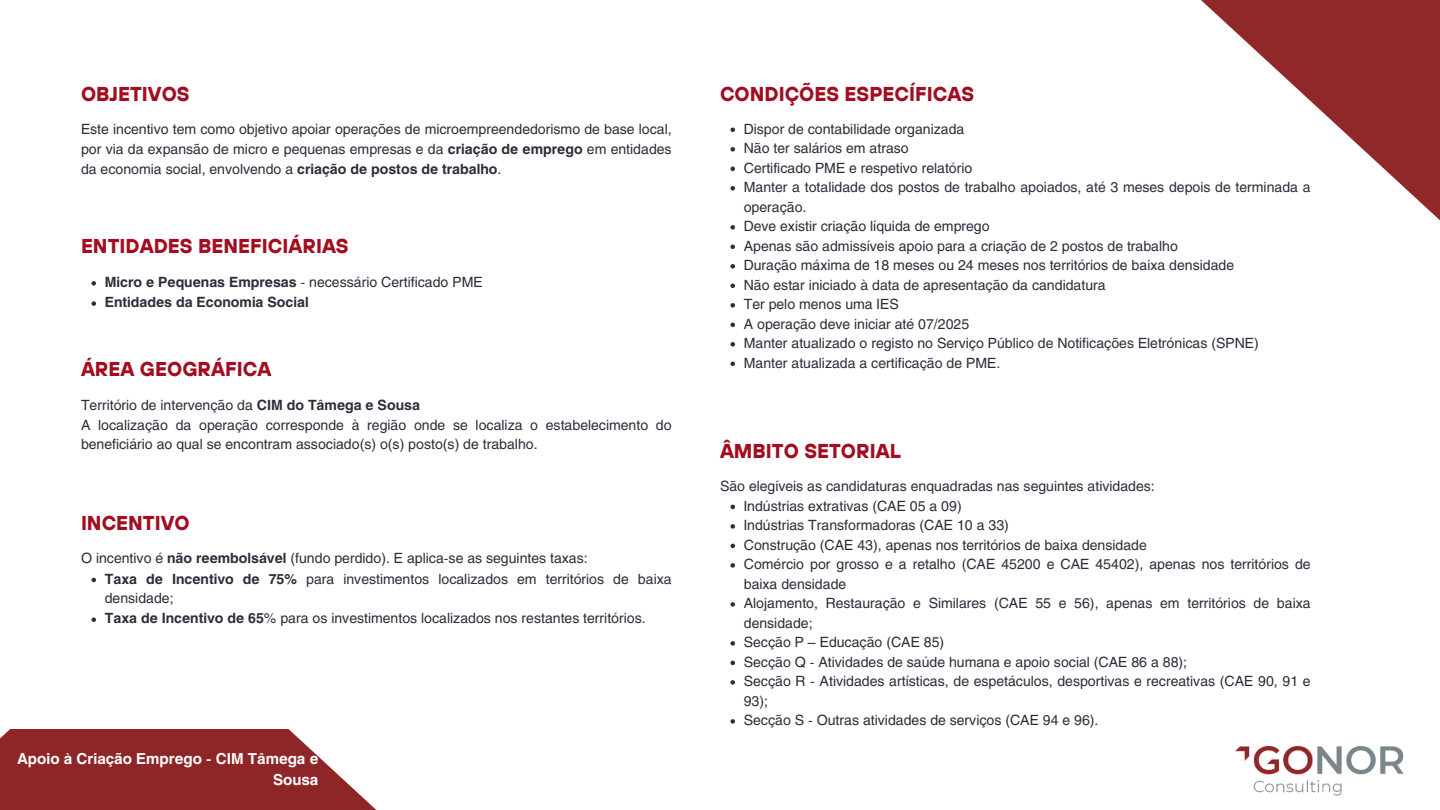
<style>
.page{position:relative;width:1440px;height:810px;background:#fff}
.page>*{position:absolute;margin:0;border:0;box-sizing:border-box;transform-origin:0 0}
.t1{font:700 20px "TT Hoves";color:#a20e20}
.t2{font:700 15px/21px "Helios";color:#fff;text-align:right}
.t3{font:14px/19.5px "Helios";color:#2a2e3a}
.t4{font:700 14px "Helios";color:#2a2e3a}
.s1{font-weight:700}
</style>
<div class="page">
<svg style="left:1201px;top:0;width:239px;height:220px"></svg>
<img style="left:1235px;top:746px;width:169px;height:50px">
<svg style="left:92px;top:281px;width:4px;height:5px"></svg>
<svg style="left:92px;top:301px;width:4px;height:5px"></svg>
<svg style="left:730px;top:128px;width:5px;height:4px"></svg>
<svg style="left:730px;top:147px;width:5px;height:5px"></svg>
<svg style="left:730px;top:167px;width:5px;height:4px"></svg>
<svg style="left:730px;top:186px;width:5px;height:5px"></svg>
<svg style="left:730px;top:225px;width:5px;height:5px"></svg>
<svg style="left:730px;top:245px;width:5px;height:4px"></svg>
<svg style="left:730px;top:264px;width:5px;height:5px"></svg>
<svg style="left:730px;top:284px;width:5px;height:4px"></svg>
<svg style="left:730px;top:303px;width:5px;height:5px"></svg>
<svg style="left:730px;top:323px;width:5px;height:4px"></svg>
<svg style="left:730px;top:342px;width:5px;height:5px"></svg>
<svg style="left:730px;top:362px;width:5px;height:4px"></svg>
<svg style="left:92px;top:578px;width:4px;height:4px"></svg>
<svg style="left:92px;top:617px;width:4px;height:5px"></svg>
<svg style="left:730px;top:505px;width:5px;height:4px"></svg>
<svg style="left:730px;top:524px;width:5px;height:5px"></svg>
<svg style="left:730px;top:544px;width:5px;height:4px"></svg>
<svg style="left:730px;top:563px;width:5px;height:5px"></svg>
<svg style="left:730px;top:602px;width:5px;height:5px"></svg>
<svg style="left:730px;top:641px;width:5px;height:5px"></svg>
<svg style="left:730px;top:661px;width:5px;height:4px"></svg>
<svg style="left:730px;top:680px;width:5px;height:5px"></svg>
<svg style="left:730px;top:719px;width:5px;height:5px"></svg>
<svg style="left:0;top:729px;width:376px;height:81px;background:#9b3e3f"></svg>
<h1 class="t1" style="left:81px;top:80px;width:110px">OBJETIVOS</h1>
<p class="t3" style="left:81px;top:118px;width:592px;line-height:20.2px;text-align:justify">Este incentivo tem como objetivo apoiar operações de microempreendedorismo de base local, por via da expansão de micro e pequenas empresas e da <span class="s1">criação de emprego</span> em entidades da economia social, envolvendo a <span class="s1">criação de postos de trabalho</span>.</p>
<h1 class="t1" style="left:81px;top:233px;width:269px">ENTIDADES BENEFICIÁRIAS</h1>
<p class="t3" style="left:105px;top:272px;width:379px"><span class="s1">Micro e Pequenas Empresas</span> - necessário Certificado PME</p>
<p class="t4" style="left:105px;top:293px;width:205px">Entidades da Economia Social</p>
<p class="t1" style="left:81px;top:356px;width:192px">ÁREA GEOGRÁFICA</p>
<p class="t3" style="left:81px;top:395px;width:340px">Território de intervenção da <span class="s1">CIM do Tâmega e Sousa</span></p>
<p class="t3" style="left:81px;top:415px;width:592px">A localização da operação corresponde à região onde se localiza o estabelecimento do beneficiário ao qual se encontram associado(s) o(s) posto(s) de trabalho.</p>
<p class="t1" style="left:81px;top:510px;width:110px">INCENTIVO</p>
<p class="t3" style="left:81px;top:548px;width:508px">O incentivo é <span class="s1">não reembolsável</span> (fundo perdido). E aplica-se as seguintes taxas:</p>
<p class="t3" style="left:105px;top:569px;width:568px"><span class="s1">Taxa de Incentivo de 75%</span> para investimentos localizados em territórios de baixa densidade;</p>
<p class="t3" style="left:105px;top:608px;width:542px"><span class="s1">Taxa de Incentivo de 65</span>% para os investimentos localizados nos restantes territórios.</p>
<p class="t2" style="left:17px;top:748px;width:303px">Apoio à Criação Emprego - CIM Tâmega e<br>Sousa</p>
<h1 class="t1" style="left:720px;top:80px;width:256px">CONDIÇÕES ESPECÍFICAS</h1>
<p class="t3" style="left:744px;top:118px;width:222px">Dispor de contabilidade organizada</p>
<p class="t3" style="left:744px;top:138px;width:167px">Não ter salários em atraso</p>
<h1 class="t3" style="left:744px;top:157px;width:230px">Certificado PME e respetivo relatório</h1>
<p class="t3" style="left:744px;top:177px;width:568px">Manter a totalidade dos postos de trabalho apoiados, até 3 meses depois de terminada a operação.</p>
<p class="t3" style="left:744px;top:216px;width:247px">Deve existir criação líquida de emprego</p>
<p class="t3" style="left:744px;top:235px;width:436px">Apenas são admissíveis apoio para a criação de 2 postos de trabalho</p>
<h2 class="t3" style="left:744px;top:255px;width:492px">Duração máxima de 18 meses ou 24 meses nos territórios de baixa densidade</h2>
<h1 class="t3" style="left:744px;top:274px;width:363px">Não estar iniciado à data de apresentação da candidatura</h1>
<p class="t3" style="left:744px;top:294px;width:156px">Ter pelo menos uma IES</p>
<p class="t3" style="left:744px;top:313px;width:227px">A operação deve iniciar até 07/2025</p>
<p class="t3" style="left:744px;top:333px;width:517px">Manter atualizado o registo no Serviço Público de Notificações Eletrónicas (SPNE)</p>
<p class="t3" style="left:744px;top:352px;width:258px">Manter atualizada a certificação de PME.</p>
<p class="t1" style="left:720px;top:438px;width:182px">ÂMBITO SETORIAL</p>
<h1 class="t3" style="left:720px;top:476px;width:436px">São elegíveis as candidaturas enquadradas nas seguintes atividades:</h1>
<p class="t3" style="left:744px;top:496px;width:219px">Indústrias extrativas (CAE 05 a 09)</p>
<p class="t3" style="left:744px;top:515px;width:267px">Indústrias Transformadoras (CAE 10 a 33)</p>
<p class="t3" style="left:744px;top:535px;width:405px">Construção (CAE 43), apenas nos territórios de baixa densidade</p>
<p class="t3" style="left:744px;top:554px;width:568px">Comércio por grosso e a retalho (CAE 45200 e CAE 45402), apenas nos territórios de baixa densidade</p>
<p class="t3" style="left:744px;top:593px;width:568px">Alojamento, Restauração e Similares (CAE 55 e 56), apenas em territórios de baixa densidade;</p>
<p class="t3" style="left:744px;top:632px;width:202px">Secção P – Educação (CAE 85)</p>
<p class="t3" style="left:744px;top:652px;width:445px">Secção Q - Atividades de saúde humana e apoio social (CAE 86 a 88);</p>
<p class="t3" style="left:744px;top:671px;width:568px">Secção R - Atividades artísticas, de espetáculos, desportivas e recreativas (CAE 90, 91 e<br>93);</p>
<p class="t3" style="left:744px;top:710px;width:356px">Secção S - Outras atividades de serviços (CAE 94 e 96).</p>
</div>
